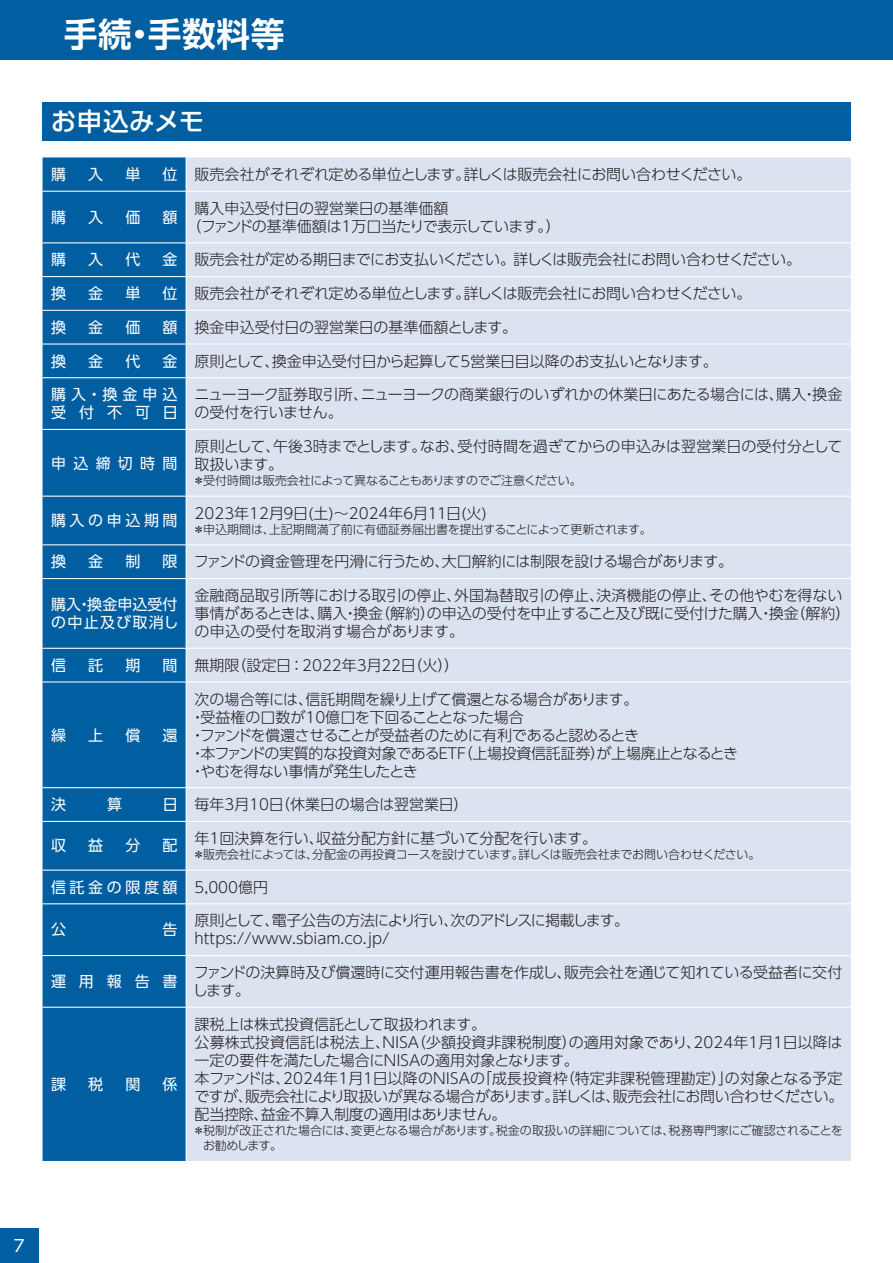
<style>
.page{position:relative;width:893px;height:1263px;background:#fff}
.page>*{position:absolute;margin:0;border:0;box-sizing:border-box;transform-origin:0 0}
.t1{font:33.75px "UD Shin Go Pro De Bold 90 pv RKSJ H";letter-spacing:.015em;color:#fff}
.t2{font:25.5px "UD Shin Go Pro Medium 90 pv RKSJ H";letter-spacing:.02em;color:#fff}
.t3{font:16.5px "UD Shin Go Pro Regular 90 pv RKSJ H";color:#fff}
.t4{font:15px/18px "UD Shin Go Pro Light 90 pv RKSJ H";letter-spacing:-.02em;color:#231f20}
.t5{font:15px/18px "UD Shin Go Pro Light 90 pv RKSJ H";color:#231f20}
.t6{font:15px "UD Shin Go Pro Regular 90 pv RKSJ H";letter-spacing:.24em;color:#fff}
.t7{font:15px/18px "UD Shin Go Pro Regular 90 pv RKSJ H";letter-spacing:.005em;color:#fff}
.t8{font:15px/18px "UD Shin Go Pro Regular 90 pv RKSJ H";letter-spacing:.595em;color:#fff}
.t9{font:12px/15px "UD Shin Go Pro Light 90 pv RKSJ H";letter-spacing:-.02em;color:#231f20}
.s1{font-family:"UD Shin Go Pro Regular 90 pv RKSJ H";color:#fff}
.s2{font-family:"UD Shin Go Pro Light 90 pv RKSJ H";color:#231f20}
</style>
<div class="page">
<div style="left:43px;top:102px;width:807px;height:38px;background:#005ea1"></div>
<div style="left:43px;top:157px;width:142px;height:1004px;background:#005ea1"></div>
<div style="left:187px;top:157px;width:663px;height:1004px;background:#dbe2f0"></div>
<hr style="left:43px;top:191px;width:807px;height:1px;background:#fff">
<hr style="left:43px;top:242px;width:807px;height:1px;background:#fff">
<hr style="left:43px;top:276px;width:807px;height:1px;background:#fff">
<hr style="left:43px;top:310px;width:807px;height:1px;background:#fff">
<hr style="left:43px;top:343px;width:807px;height:2px;background:#fff">
<hr style="left:43px;top:377px;width:807px;height:1px;background:#fff">
<hr style="left:43px;top:429px;width:807px;height:1px;background:#fff">
<hr style="left:43px;top:496px;width:807px;height:1px;background:#fff">
<hr style="left:43px;top:544px;width:807px;height:1px;background:#fff">
<hr style="left:43px;top:578px;width:807px;height:1px;background:#fff">
<hr style="left:43px;top:648px;width:807px;height:1px;background:#fff">
<hr style="left:43px;top:681px;width:807px;height:2px;background:#fff">
<hr style="left:43px;top:787px;width:807px;height:1px;background:#fff">
<hr style="left:43px;top:821px;width:807px;height:1px;background:#fff">
<hr style="left:43px;top:870px;width:807px;height:1px;background:#fff">
<hr style="left:43px;top:903px;width:807px;height:1px;background:#fff">
<hr style="left:43px;top:955px;width:807px;height:1px;background:#fff">
<hr style="left:43px;top:1007px;width:807px;height:1px;background:#fff">
<div style="left:0;top:1228px;width:38px;height:35px;background:#005ea1"></div>
<div style="left:0;top:0;width:892px;height:60px;background:#005ea1"></div>
<h1 class="t1" style="left:64px;top:21px;width:222px">手続・手数料等</h1>
<h2 class="t2" style="left:51px;top:112px;width:155px">お申込みメモ</h2>
<p class="t6" style="left:51px;top:169px;width:16px">購</p>
<p class="t6" style="left:88px;top:169px;width:16px">入</p>
<p class="t6" style="left:125px;top:169px;width:16px">単</p>
<p class="t4" style="left:163px;top:167px;width:590px"><span class="s1">位</span> 販売会社がそれぞれ定める単位とします。詳しくは販売会社にお問い合わせください。</p>
<p class="t6" style="left:51px;top:211px;width:16px">購</p>
<p class="t6" style="left:88px;top:211px;width:16px">入</p>
<p class="t6" style="left:125px;top:211px;width:16px">価</p>
<p class="t6" style="left:163px;top:211px;width:16px">額</p>
<p class="t5" style="left:186px;top:201px;width:376px;text-indent:8px">購入申込受付日の翌営業日の基準価額<br>（ファンドの基準価額は1万口当たりで表示しています。）</p>
<p class="t6" style="left:51px;top:254px;width:16px">購</p>
<p class="t6" style="left:88px;top:254px;width:16px">入</p>
<p class="t6" style="left:125px;top:254px;width:16px">代</p>
<p class="t4" style="left:163px;top:253px;width:640px"><span class="s1">金</span> 販売会社が定める期日までにお支払いください。詳しくは販売会社にお問い合わせください。</p>
<p class="t6" style="left:51px;top:288px;width:16px">換</p>
<p class="t6" style="left:88px;top:288px;width:16px">金</p>
<p class="t6" style="left:125px;top:288px;width:16px">単</p>
<p class="t4" style="left:163px;top:287px;width:590px"><span class="s1">位</span> 販売会社がそれぞれ定める単位とします。詳しくは販売会社にお問い合わせください。</p>
<p class="t6" style="left:51px;top:322px;width:16px">換</p>
<p class="t6" style="left:88px;top:322px;width:16px">金</p>
<p class="t6" style="left:125px;top:322px;width:16px">価</p>
<p class="t5" style="left:163px;top:320px;width:356px"><span class="s1">額</span> 換金申込受付日の翌営業日の基準価額とします。</p>
<p class="t6" style="left:51px;top:355px;width:16px">換</p>
<p class="t6" style="left:88px;top:355px;width:16px">金</p>
<p class="t6" style="left:125px;top:355px;width:16px">代</p>
<p class="t4" style="left:163px;top:354px;width:556px"><span class="s1">金</span> 原則として、換金申込受付日から起算して5営業日目以降のお支払いとなります。</p>
<p class="t8" style="left:51px;top:388px;width:128px">購入・換金申込受付不可日</p>
<p class="t4" style="left:194px;top:388px;width:649px">ニューヨーク証券取引所、ニューヨークの商業銀行のいずれかの休業日にあたる場合には、購入・換金の受付を行いません。</p>
<p class="t6" style="left:51px;top:457px;width:128px">申込締切時間</p>
<p class="t4" style="left:195px;top:439px;width:649px">原則として、午後３時までとします。なお、受付時間を過ぎてからの申込みは翌営業日の受付分として取扱います。</p>
<p class="t9" style="left:193px;top:475px;width:390px">＊受付時間は販売会社によって異なることもありますのでご注意ください。</p>
<p class="t6" style="left:51px;top:515px;width:128px">購入の申込期間</p>
<p class="t5" style="left:195px;top:506px;width:294px">2023年12月9日(土)～2024年6月１１日(火)</p>
<p class="t9" style="left:193px;top:524px;width:460px">＊申込期間は、上記期間満了前に有価証券届出書を提出することによって更新されます。</p>
<p class="t6" style="left:51px;top:556px;width:16px">換</p>
<p class="t6" style="left:88px;top:556px;width:16px">金</p>
<p class="t6" style="left:125px;top:556px;width:16px">制</p>
<p class="t4" style="left:163px;top:555px;width:572px"><span class="s1">限</span> ファンドの資金管理を円滑に行うため、大口解約には制限を設ける場合があります。</p>
<p class="t7" style="left:51px;top:598px;width:129px">購入・換金申込受付の中止及び取消し</p>
<p class="t5" style="left:195px;top:589px;width:657px">金融商品取引所等における取引の停止、外国為替取引の停止、決済機能の停止、その他やむを得ない事情があるときは、購入・換金（解約）の申込の受付を中止すること及び既に受付けた購入・換金（解約）の申込の受付を取消す場合があります。</p>
<p class="t6" style="left:51px;top:660px;width:16px">信</p>
<p class="t6" style="left:88px;top:660px;width:16px">託</p>
<p class="t6" style="left:125px;top:660px;width:16px">期</p>
<p class="t5" style="left:163px;top:658px;width:298px"><span class="s1">間</span> 無期限（設定日：2022年3月22日（火））</p>
<p class="t6" style="left:51px;top:729px;width:16px">繰</p>
<p class="t6" style="left:88px;top:729px;width:16px">上</p>
<p class="t6" style="left:125px;top:729px;width:16px">償</p>
<p class="t6" style="left:163px;top:729px;width:16px">還</p>
<p class="t4" style="left:190px;top:692px;width:549px;text-indent:5px">次の場合等には、信託期間を繰り上げて償還となる場合があります。<br>・受益権の口数が10億口を下回ることとなった場合<br>・ファンドを償還させることが受益者のために有利であると認めるとき<br>・本ファンドの実質的な投資対象であるETF（上場投資信託証券）が上場廃止となるとき・やむを得ない事情が発生したとき</p>
<p class="t6" style="left:51px;top:799px;width:16px">決</p>
<p class="t6" style="left:107px;top:799px;width:16px">算</p>
<p class="t4" style="left:163px;top:798px;width:307px"><span class="s1">日</span> 毎年3月10日（休業日の場合は翌営業日）</p>
<p class="t6" style="left:51px;top:840px;width:16px">収</p>
<p class="t6" style="left:88px;top:840px;width:16px">益</p>
<p class="t6" style="left:125px;top:840px;width:16px">分</p>
<p class="t6" style="left:163px;top:840px;width:16px">配</p>
<p class="t5" style="left:195px;top:831px;width:404px">年1回決算を行い、収益分配方針に基づいて分配を行います。</p>
<p class="t9" style="left:193px;top:849px;width:569px">＊販売会社によっては、分配金の再投資コースを設けています。詳しくは販売会社までお問い合わせください。</p>
<p class="t6" style="left:51px;top:881px;width:218px">信託金の限度額 <span class="s2">5,000億円</span></p>
<p class="t6" style="left:51px;top:924px;width:16px">公</p>
<p class="t6" style="left:163px;top:924px;width:16px">告</p>
<p class="t4" style="left:195px;top:914px;width:436px">原則として、電子公告の方法により行い、次のアドレスに掲載します。https://www.sbiam.co.jp/</p>
<p class="t6" style="left:51px;top:976px;width:128px">運用報告書</p>
<p class="t4" style="left:193px;top:965px;width:651px">ファンドの決算時及び償還時に交付運用報告書を作成し、販売会社を通じて知れている受益者に交付します。</p>
<p class="t6" style="left:51px;top:1079px;width:16px">課</p>
<p class="t6" style="left:88px;top:1079px;width:16px">税</p>
<p class="t6" style="left:125px;top:1079px;width:16px">関</p>
<p class="t6" style="left:163px;top:1079px;width:16px">係</p>
<p class="t4" style="left:194px;top:1017px;width:650px">課税上は株式投資信託として取扱われます。<br>公募株式投資信託は税法上、NISA（少額投資非課税制度）の適用対象であり、2024年1月1日以降は一定の要件を満たした場合にNISAの適用対象となります。<br>本ファンドは、2024年1月1日以降のNISAの「成長投資枠（特定非課税管理勘定）」の対象となる予定ですが、販売会社により取扱いが異なる場合があります。詳しくは、販売会社にお問い合わせください。配当控除、益金不算入制度の適用はありません。</p>
<p class="t9" style="left:203px;top:1125px;width:641px;text-indent:-10px">＊ 税制が改正された場合には、変更となる場合があります。税金の取扱いの詳細については、税務専門家にご確認されることをお勧めします。</p>
<p class="t3" style="left:14px;top:1239px;width:12px">7</p>
</div>
